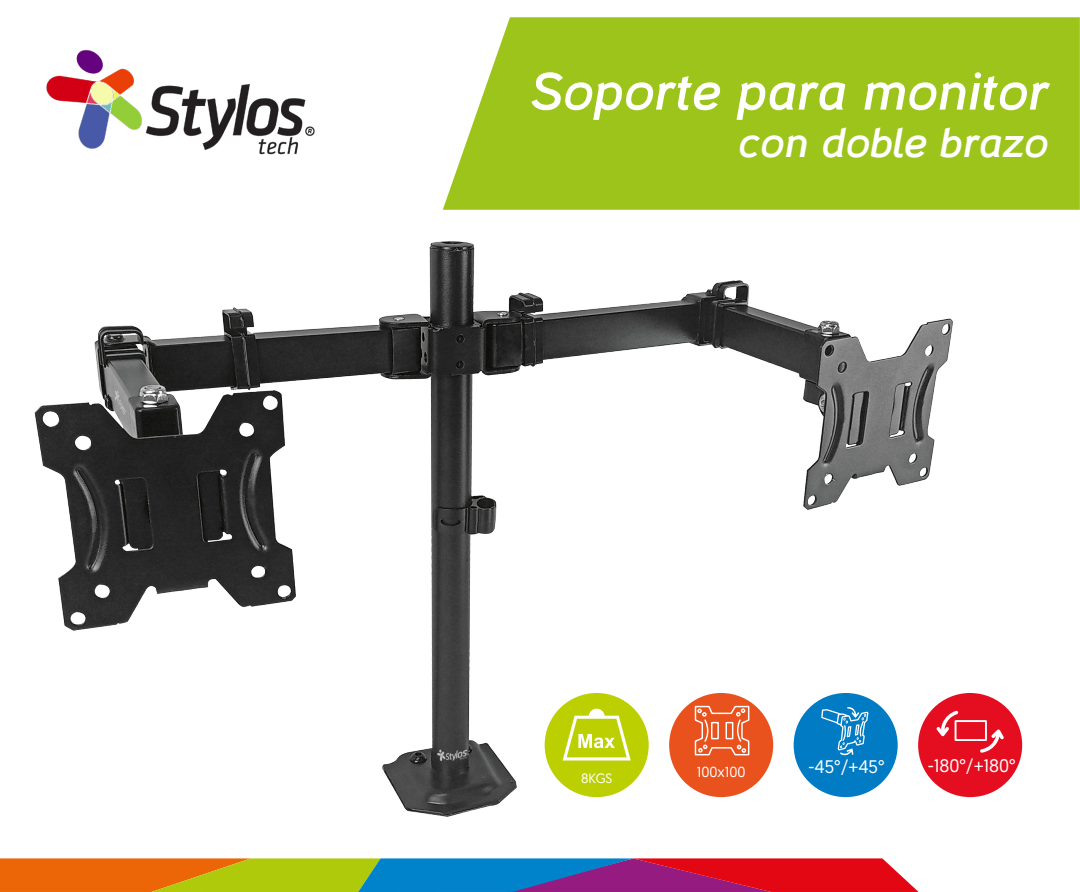
<style>
.page{position:relative;width:1080px;height:892px;background:#fff}
.page>*{position:absolute;margin:0;border:0;box-sizing:border-box;transform-origin:0 0}
.t1{font:italic 700 52.85px "Casper";color:#fff}
.t2{font:italic 700 42px "Casper";color:#fff}
.t3{font:18.2px "Geomanist";color:#fff}
.t4{font:14.53px "Geomanist";color:#fff}
.t5{font:13.47px "Geomanist";color:#fff}
</style>
<div class="page">
<img style="left:46px;top:50px;width:269px;height:105px">
<svg style="left:0;top:858px;width:918px;height:33px"></svg>
<div style="left:445px;top:17px;width:635px;height:193px;background:#9cc41b"></div>
<img style="left:34px;top:203px;width:948px;height:614px">
<div style="left:545px;top:692px;width:104px;height:104px;background:#bccf00;border-radius:50%"></div>
<svg style="left:563px;top:708px;width:68px;height:52px"></svg>
<div style="left:794px;top:692px;width:104px;height:104px;background:#007bc4;border-radius:50%"></div>
<svg style="left:821px;top:707px;width:47px;height:48px"></svg>
<div style="left:669px;top:692px;width:104px;height:104px;background:#e9511d;border-radius:50%"></div>
<svg style="left:694px;top:705px;width:56px;height:50px"></svg>
<div style="left:918px;top:692px;width:104px;height:104px;background:#e40e20;border-radius:50%"></div>
<svg style="left:980px;top:729px;width:24px;height:23px"></svg>
<svg style="left:937px;top:710px;width:21px;height:26px"></svg>
<div style="left:955px;top:719px;width:32px;height:21px;border:2px solid #fff"></div>
<h1 class="t1" style="left:530px;top:63px;width:520px">Soporte para monitor</h1>
<h2 class="t2" style="left:739px;top:119px;width:312px">con doble brazo</h2>
<p class="t5" style="left:581px;top:769px;width:33px">8KGS</p>
<p class="t4" style="left:697px;top:762px;width:50px">100x100</p>
<p class="t3" style="left:928px;top:753px;width:90px">-180°/+180°</p>
<p class="t3" style="left:808px;top:754px;width:78px">-45°/+45°</p>
</div>
